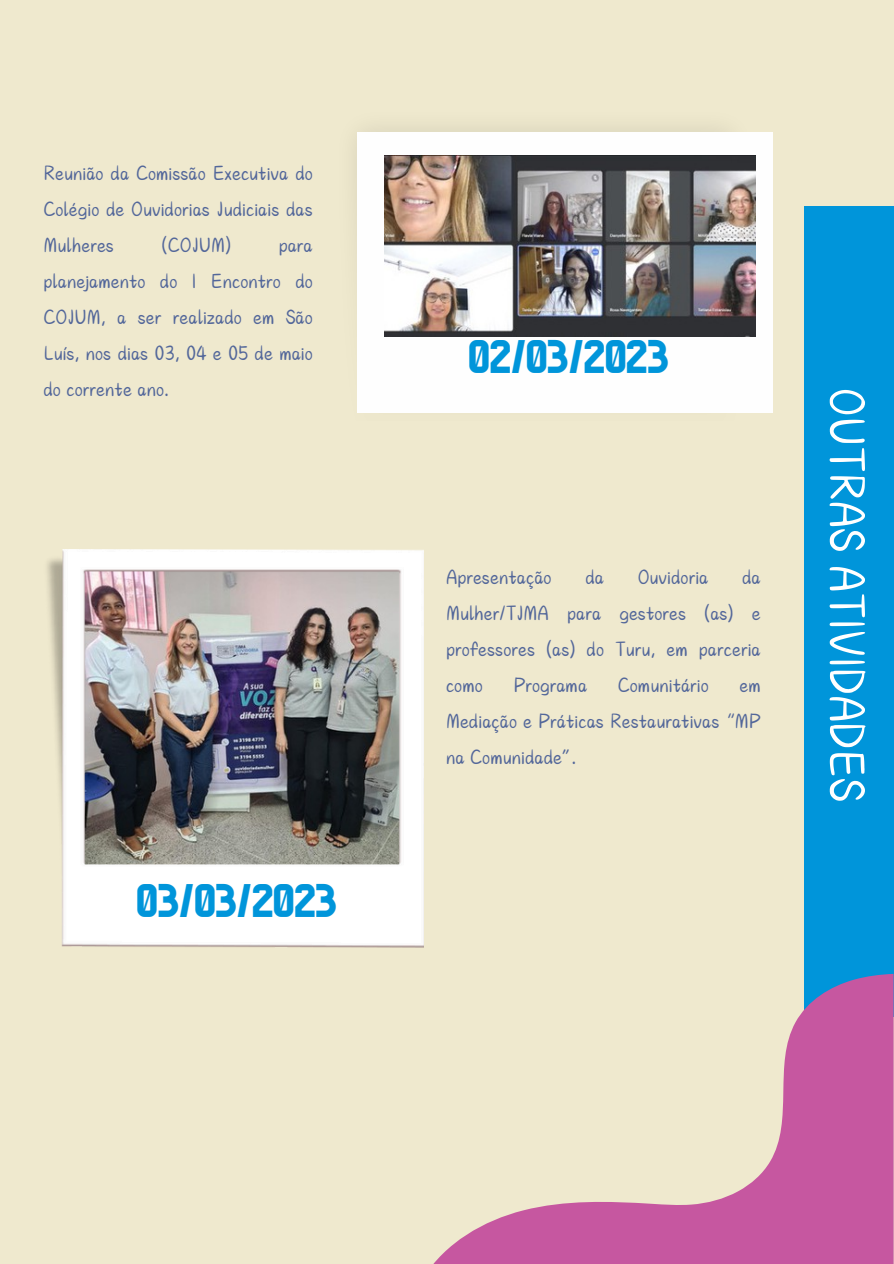
<style>
.page{position:relative;width:894px;height:1264px;background:#fff}
.page>*{position:absolute;margin:0;border:0;box-sizing:border-box;transform-origin:0 0}
.t1{font:54.6px "Canva Milk Ttea";color:#fff}
.t2{font:43.5px "Organic";color:#0095da}
.t3{font:22.5px/36px "Canva Milk Ttea";color:#53679a;text-align:justify}
</style>
<div class="page">
<div style="left:0;top:0;width:893px;height:1263px;background:#efe9ce"></div>
<div style="left:804px;top:206px;width:89px;height:810px;background:#0095da"></div>
<img style="left:47px;top:550px;width:376px;height:397px">
<img style="left:355px;top:128px;width:405px;height:285px">
<div style="left:357px;top:132px;width:415px;height:280px;background:#fefefe"></div>
<img style="left:384px;top:155px;width:371px;height:181px">
<svg style="left:434px;top:973px;width:459px;height:290px"></svg>
<h2 class="t3" style="left:43px;top:154px;width:271px">Reunião da Comissão Executiva do Colégio de Ouvidorias Judiciais das Mulheres</h2>
<h2 class="t3" style="left:162px;top:226px;width:71px">(COJUM)</h2>
<h2 class="t3" style="left:43px;top:226px;width:271px;text-indent:235px">para planejamento do I Encontro do COJUM, a ser realizado em São Luís, nos dias 03, 04 e 05 de maio do corrente ano.</h2>
<p class="t2" style="left:138px;top:884px;width:202px">03/03/2023</p>
<p class="t2" style="left:469px;top:340px;width:202px">02/03/2023</p>
<p class="t3" style="left:446px;top:558px;width:316px;text-indent:296px">da Mulher/TJMA para gestores (as) e professores (as) do Turu, em parceria como</p>
<p class="t3" style="left:446px;top:558px;width:107px">Apresentação</p>
<p class="t3" style="left:585px;top:558px;width:20px">da</p>
<p class="t3" style="left:637px;top:558px;width:72px">Ouvidoria</p>
<p class="t3" style="left:513px;top:666px;width:75px">Programa</p>
<p class="t3" style="left:617px;top:666px;width:92px">Comunitário</p>
<p class="t3" style="left:446px;top:666px;width:316px;text-indent:293px">em Mediação e Práticas Restaurativas “MP na Comunidade”.</p>
<h1 class="t1" style="left:880px;top:388px;width:415px;rotate:90deg">OUTRAS ATIVIDADES</h1>
</div>
